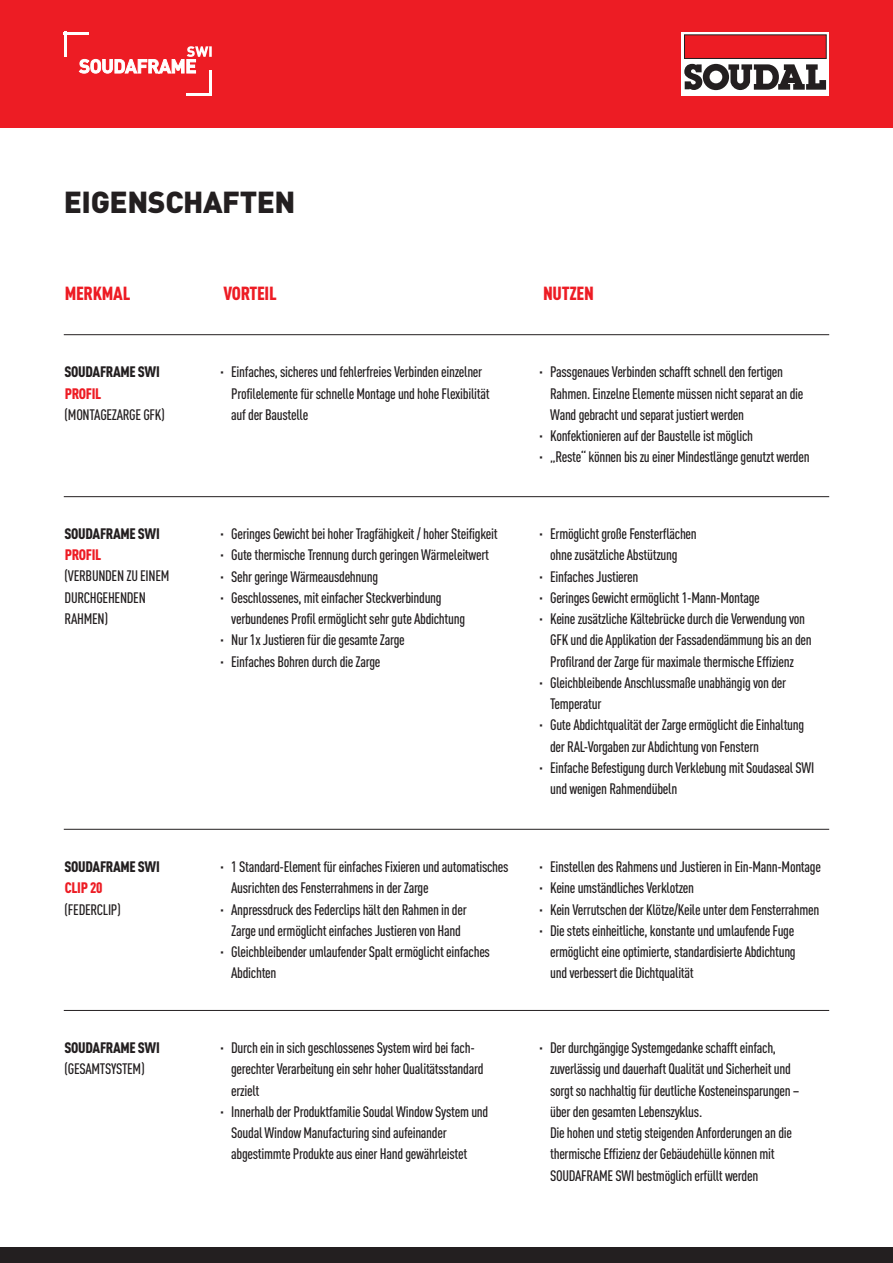
<style>
.page{position:relative;width:893px;height:1263px;background:#fff}
.page>*{position:absolute;margin:0;border:0;box-sizing:border-box;transform-origin:0 0}
.t1{font:900 30px "DIN Pro";letter-spacing:-.015em;color:#231f20}
.t2{font:900 condensed 18.75px "DIN Pro";letter-spacing:-.015em;color:#ed1c24}
.t3{font:500 condensed 15px/21.3px "DIN Pro";letter-spacing:-.02em;color:#231f20}
.t4{font:900 condensed 15px "DIN Pro";letter-spacing:-.02em;color:#231f20}
.t5{font:900 condensed 15px "DIN Pro";letter-spacing:-.02em;color:#ed1c24}
</style>
<div class="page">
<div style="left:0;top:0;width:893px;height:128px;background:#ed1c24"></div>
<div style="left:0;top:1247px;width:893px;height:16px;background:#231f20"></div>
<div style="left:681px;top:32px;width:148px;height:64px;background:#fff"></div>
<div style="left:684px;top:35px;width:142px;height:23px;background:#ed1c24"></div>
<div style="left:684px;top:35px;width:142px;height:24px;border:1px solid #231f20"></div>
<svg style="left:684px;top:64px;width:142px;height:26px"></svg>
<svg style="left:79px;top:46px;width:133px;height:27px"></svg>
<hr style="left:64px;top:32px;width:25px;height:2px;background:#fff">
<hr style="left:64px;top:32px;width:2px;height:25px;background:#fff">
<hr style="left:187px;top:93px;width:25px;height:3px;background:#fff">
<hr style="left:209px;top:71px;width:3px;height:25px;background:#fff">
<hr style="left:64px;top:334px;width:765px;height:1px;background:#231f20">
<hr style="left:64px;top:496px;width:765px;height:1px;background:#231f20">
<hr style="left:64px;top:829px;width:765px;height:1px;background:#231f20">
<hr style="left:64px;top:1010px;width:765px;height:1px;background:#231f20">
<h1 class="t1" style="left:64px;top:176px;width:233px">EIGENSCHAFTEN</h1>
<p class="t2" style="left:65px;top:279px;width:67px">MERKMAL</p>
<p class="t2" style="left:223px;top:279px;width:55px">VORTEIL</p>
<p class="t2" style="left:543px;top:279px;width:52px">NUTZEN</p>
<p class="t4" style="left:64px;top:360px;width:97px">SOUDAFRAME SWI</p>
<p class="t5" style="left:65px;top:382px;width:38px">PROFIL</p>
<p class="t3" style="left:65px;top:403px;width:102px">(MONTAGEZARGE GFK)</p>
<p class="t3" style="left:231px;top:360px;width:260px;text-indent:-11px">· Einfaches, sicheres und fehlerfreies Verbinden einzelner<br>Profilelemente für schnelle Montage und hohe Flexibilität auf der Baustelle</p>
<p class="t3" style="left:539px;top:360px;width:245px">· Passgenaues Verbinden schafft schnell den fertigen</p>
<p class="t3" style="left:550px;top:381px;width:255px">Rahmen. Einzelne Elemente müssen nicht separat an die</p>
<p class="t3" style="left:550px;top:403px;width:195px">Wand gebracht und separat justiert werden</p>
<p class="t3" style="left:539px;top:424px;width:216px">· Konfektionieren auf der Baustelle ist möglich</p>
<p class="t3" style="left:539px;top:445px;width:272px">· „Reste“ können bis zu einer Mindestlänge genutzt werden</p>
<p class="t4" style="left:64px;top:522px;width:97px">SOUDAFRAME SWI</p>
<p class="t5" style="left:65px;top:543px;width:38px">PROFIL</p>
<p class="t3" style="left:65px;top:564px;width:106px">(VERBUNDEN ZU EINEM<br>DURCHGEHENDEN<br>RAHMEN)</p>
<p class="t3" style="left:220px;top:522px;width:279px">· Geringes Gewicht bei hoher Tragfähigkeit / hoher Steifigkeit</p>
<p class="t3" style="left:220px;top:543px;width:270px">· Gute thermische Trennung durch geringen Wärmeleitwert</p>
<p class="t3" style="left:220px;top:564px;width:160px">· Sehr geringe Wärmeausdehnung</p>
<p class="t3" style="left:220px;top:586px;width:223px">· Geschlossenes, mit einfacher Steckverbindung</p>
<p class="t3" style="left:231px;top:607px;width:235px">verbundenes Profil ermöglicht sehr gute Abdichtung</p>
<p class="t3" style="left:220px;top:628px;width:186px">· Nur 1x Justieren für die gesamte Zarge</p>
<p class="t3" style="left:220px;top:649px;width:162px">· Einfaches Bohren durch die Zarge</p>
<p class="t3" style="left:539px;top:522px;width:159px">· Ermöglicht große Fensterflächen</p>
<p class="t3" style="left:550px;top:543px;width:129px">ohne zusätzliche Abstützung</p>
<p class="t3" style="left:539px;top:564px;width:101px">· Einfaches Justieren</p>
<p class="t3" style="left:539px;top:585px;width:222px">· Geringes Gewicht ermöglicht 1-Mann-Montage</p>
<p class="t3" style="left:539px;top:607px;width:268px">· Keine zusätzliche Kältebrücke durch die Verwendung von</p>
<p class="t3" style="left:550px;top:628px;width:263px">GFK und die Applikation der Fassadendämmung bis an den</p>
<p class="t3" style="left:550px;top:649px;width:245px">Profilrand der Zarge für maximale thermische Effizienz</p>
<p class="t3" style="left:539px;top:671px;width:249px">· Gleichbleibende Anschlussmaße unabhängig von der</p>
<p class="t3" style="left:550px;top:692px;width:53px">Temperatur</p>
<p class="t3" style="left:539px;top:713px;width:267px">· Gute Abdichtqualität der Zarge ermöglicht die Einhaltung</p>
<p class="t3" style="left:550px;top:734px;width:210px">der RAL-Vorgaben zur Abdichtung von Fenstern</p>
<p class="t3" style="left:539px;top:756px;width:277px">· Einfache Befestigung durch Verklebung mit Soudaseal SWI</p>
<p class="t3" style="left:550px;top:777px;width:129px">und wenigen Rahmendübeln</p>
<p class="t4" style="left:64px;top:855px;width:97px">SOUDAFRAME SWI</p>
<p class="t5" style="left:65px;top:876px;width:39px">CLIP 20</p>
<p class="t3" style="left:65px;top:897px;width:58px">(FEDERCLIP)</p>
<p class="t3" style="left:220px;top:855px;width:290px">· 1 Standard-Element für einfaches Fixieren und automatisches</p>
<p class="t3" style="left:231px;top:876px;width:199px">Ausrichten des Fensterrahmens in der Zarge</p>
<p class="t3" style="left:220px;top:897px;width:248px">· Anpressdruck des Federclips hält den Rahmen in der</p>
<p class="t3" style="left:231px;top:918px;width:231px">Zarge und ermöglicht einfaches Justieren von Hand</p>
<p class="t3" style="left:220px;top:940px;width:271px">· Gleichbleibender umlaufender Spalt ermöglicht einfaches</p>
<p class="t3" style="left:231px;top:961px;width:47px">Abdichten</p>
<p class="t3" style="left:539px;top:855px;width:283px">· Einstellen des Rahmens und Justieren in Ein-Mann-Montage</p>
<p class="t3" style="left:539px;top:876px;width:157px">· Keine umständliches Verklotzen</p>
<p class="t3" style="left:539px;top:897px;width:282px">· Kein Verrutschen der Klötze/Keile unter dem Fensterrahmen</p>
<p class="t3" style="left:539px;top:918px;width:257px">· Die stets einheitliche, konstante und umlaufende Fuge</p>
<p class="t3" style="left:550px;top:940px;width:247px">ermöglicht eine optimierte, standardisierte Abdichtung</p>
<p class="t3" style="left:550px;top:961px;width:145px">und verbessert die Dichtqualität</p>
<p class="t4" style="left:64px;top:1036px;width:97px">SOUDAFRAME SWI</p>
<p class="t3" style="left:65px;top:1057px;width:82px">(GESAMTSYSTEM)</p>
<p class="t3" style="left:220px;top:1036px;width:256px">· Durch ein in sich geschlossenes System wird bei fach-</p>
<p class="t3" style="left:231px;top:1057px;width:254px">gerechter Verarbeitung ein sehr hoher Qualitätsstandard</p>
<p class="t3" style="left:231px;top:1078px;width:30px">erzielt</p>
<p class="t3" style="left:220px;top:1099px;width:270px">· Innerhalb der Produktfamilie Soudal Window System und</p>
<p class="t3" style="left:231px;top:1121px;width:217px">Soudal Window Manufacturing sind aufeinander</p>
<p class="t3" style="left:231px;top:1142px;width:238px">abgestimmte Produkte aus einer Hand gewährleistet</p>
<p class="t3" style="left:550px;top:1036px;width:251px;text-indent:-11px">· Der durchgängige Systemgedanke schafft einfach, zuverlässig und dauerhaft Qualität und Sicherheit und sorgt so nachhaltig für deutliche Kosteneinsparungen – über den gesamten Lebenszyklus.<br>Die hohen und stetig steigenden Anforderungen an die thermische Effizienz der Gebäudehülle können mit SOUDAFRAME SWI bestmöglich erfüllt werden</p>
</div>
